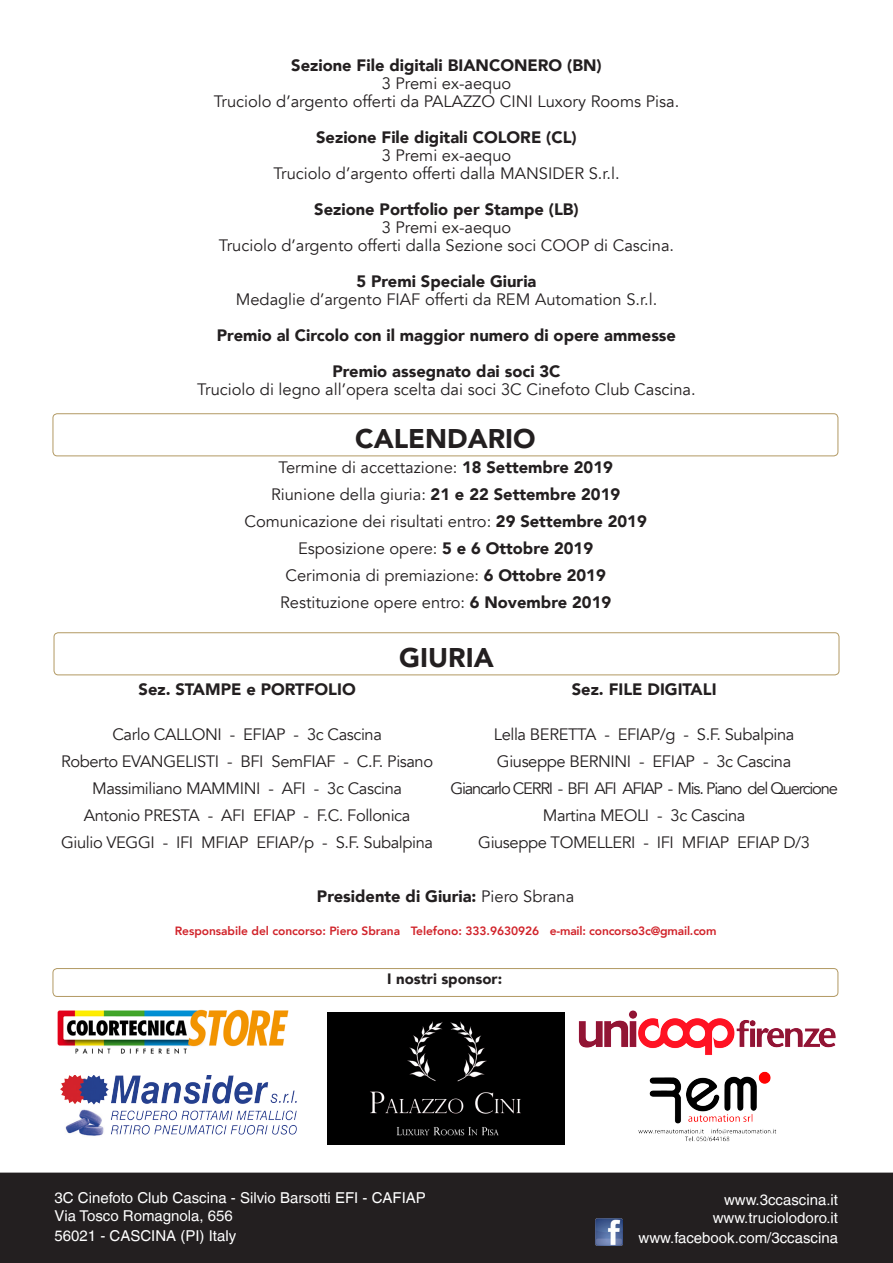
<style>
.page{position:relative;width:893px;height:1263px;background:#fff}
.page>*{position:absolute;margin:0;border:0;box-sizing:border-box;transform-origin:0 0}
.t1{font:900 27px "Avenir";color:#231f20}
.t2{font:16.5px "Avenir";color:#231f20}
.t3{font:16.5px "Avenir";letter-spacing:-.025em;color:#231f20}
.t4{font:900 16.5px "Avenir";color:#231f20}
.t5{font:16.5px "Avenir";letter-spacing:-.075em;color:#231f20}
.t6{font:15px "Helvetica LT";color:#fff}
.t7{font:900 15px "Avenir";color:#231f20}
.t8{font:800 12px "Avenir";letter-spacing:-.005em;color:#d1232a}
.s1{font-weight:900}
.s2{font-weight:400}
</style>
<div class="page">
<div style="left:0;top:1172px;width:893px;height:91px;background:#231f20"></div>
<div style="left:54px;top:632px;width:785px;height:43px;border:1px solid #b29963;border-radius:4px"></div>
<div style="left:53px;top:414px;width:785px;height:42px;border:1px solid #b29963;border-radius:4px"></div>
<img style="left:578px;top:1010px;width:258px;height:45px">
<div style="left:53px;top:968px;width:785px;height:29px;border:1px solid #b29963;border-radius:4px"></div>
<img style="left:595px;top:1218px;width:28px;height:27px">
<img style="left:57px;top:1009px;width:232px;height:45px">
<img style="left:60px;top:1075px;width:237px;height:61px">
<img style="left:328px;top:1013px;width:236px;height:131px">
<img style="left:638px;top:1071px;width:139px;height:71px">
<p class="t4" style="left:291px;top:51px;width:312px">Sezione File digitali BIANCONERO (BN)</p>
<p class="t2" style="left:382px;top:73px;width:131px">3 Premi ex-aequo</p>
<p class="t2" style="left:214px;top:91px;width:467px">Truciolo d’argento offerti da PALAZZO CINI Luxory Rooms Pisa.</p>
<p class="t4" style="left:316px;top:123px;width:262px">Sezione File digitali COLORE (CL)</p>
<p class="t2" style="left:382px;top:145px;width:131px">3 Premi ex-aequo</p>
<p class="t2" style="left:273px;top:163px;width:348px">Truciolo d’argento offerti dalla MANSIDER S.r.l.</p>
<p class="t4" style="left:314px;top:195px;width:266px">Sezione Portfolio per Stampe (LB)</p>
<p class="t2" style="left:382px;top:217px;width:131px">3 Premi ex-aequo</p>
<p class="t2" style="left:219px;top:235px;width:457px">Truciolo d’argento offerti dalla Sezione soci COOP di Cascina.</p>
<p class="t4" style="left:356px;top:267px;width:182px">5 Premi Speciale Giuria</p>
<p class="t2" style="left:236px;top:289px;width:423px">Medaglie d’argento FIAF offerti da REM Automation S.r.l.</p>
<p class="t4" style="left:217px;top:321px;width:461px">Premio al Circolo con il maggior numero di opere ammesse</p>
<p class="t4" style="left:332px;top:357px;width:230px">Premio assegnato dai soci 3C</p>
<p class="t2" style="left:197px;top:379px;width:500px">Truciolo di legno all’opera scelta dai soci 3C Cinefoto Club Cascina.</p>
<p class="t1" style="left:355px;top:416px;width:182px">CALENDARIO</p>
<p class="t2" style="left:278px;top:457px;width:336px">Termine di accettazione: <span class="s1">18 Settembre 2019</span></p>
<p class="t2" style="left:271px;top:484px;width:351px">Riunione della giuria: <span class="s1">21 e 22 Settembre 2019</span></p>
<p class="t2" style="left:244px;top:511px;width:404px">Comunicazione dei risultati entro: <span class="s1">29 Settembre 2019</span></p>
<p class="t2" style="left:298px;top:538px;width:297px">Esposizione opere: <span class="s1">5 e 6 Ottobre 2019</span></p>
<p class="t2" style="left:285px;top:565px;width:322px">Cerimonia di premiazione: <span class="s1">6 Ottobre 2019</span></p>
<p class="t2" style="left:280px;top:592px;width:333px">Restituzione opere entro: <span class="s1">6 Novembre 2019</span></p>
<p class="t1" style="left:399px;top:635px;width:96px">GIURIA</p>
<p class="t4" style="left:139px;top:675px;width:219px">Sez. STAMPE e PORTFOLIO</p>
<p class="t3" style="left:112px;top:724px;width:271px">Carlo CALLONI - EFIAP - 3c Cascina</p>
<p class="t3" style="left:61px;top:751px;width:374px">Roberto EVANGELISTI - BFI SemFIAF - C.F. Pisano</p>
<p class="t3" style="left:92px;top:778px;width:312px">Massimiliano MAMMINI - AFI - 3c Cascina</p>
<p class="t3" style="left:84px;top:805px;width:328px">Antonio PRESTA - AFI EFIAP - F.C. Follonica</p>
<p class="t3" style="left:61px;top:832px;width:373px">Giulio VEGGI - IFI MFIAP EFIAP/p - S.F. Subalpina</p>
<p class="t4" style="left:572px;top:675px;width:146px">Sez. FILE DIGITALI</p>
<p class="t3" style="left:494px;top:724px;width:302px">Lella BERETTA - EFIAP/g - S.F. Subalpina</p>
<p class="t3" style="left:497px;top:751px;width:296px">Giuseppe BERNINI - EFIAP - 3c Cascina</p>
<p class="t5" style="left:450px;top:778px;width:389px">Giancarlo CERRI - BFI AFI AFIAP - Mis. Piano del Quercione</p>
<p class="t3" style="left:543px;top:805px;width:204px">Martina MEOLI - 3c Cascina</p>
<p class="t3" style="left:478px;top:832px;width:333px">Giuseppe TOMELLERI - IFI MFIAP EFIAP D/3</p>
<p class="t4" style="left:317px;top:882px;width:259px">Presidente di Giuria: <span class="s2">Piero Sbrana</span></p>
<p class="t8" style="left:175px;top:921px;width:543px">Responsabile del concorso: Piero Sbrana Telefono: 333.9630926 e-mail: concorso3c@gmail.com</p>
<p class="t7" style="left:387px;top:966px;width:116px">I nostri sponsor:</p>
<p class="t6" style="left:55px;top:1189px;width:373px">3C Cinefoto Club Cascina - Silvio Barsotti EFI - CAFIAP</p>
<p class="t6" style="left:55px;top:1207px;width:180px">Via Tosco Romagnola, 656</p>
<p class="t6" style="left:55px;top:1227px;width:183px">56021 - CASCINA (PI) Italy</p>
<p class="t6" style="left:724px;top:1191px;width:116px">www.3ccascina.it</p>
<p class="t6" style="left:713px;top:1209px;width:127px">www.truciolodoro.it</p>
<p class="t6" style="left:639px;top:1229px;width:201px">www.facebook.com/3ccascina</p>
</div>
